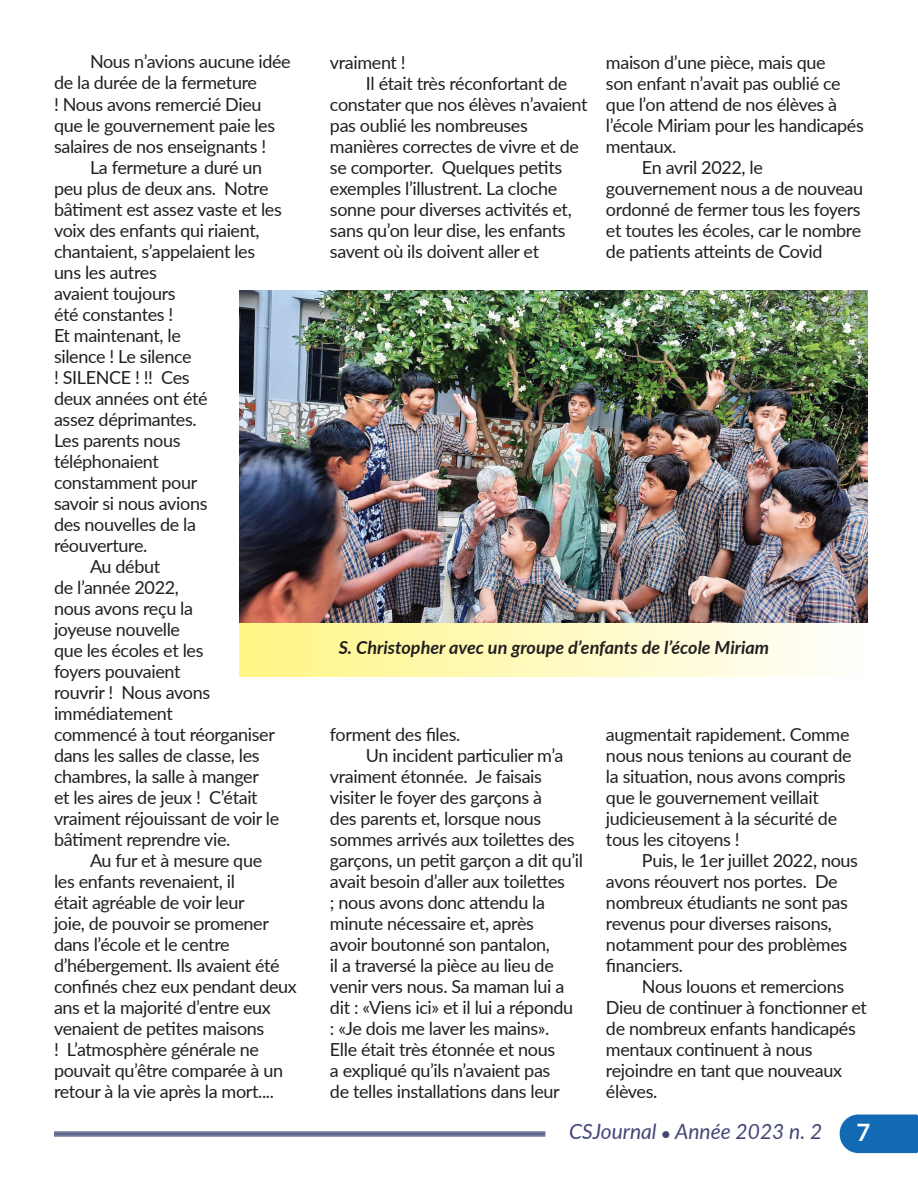
<style>
.page{position:relative;width:918px;height:1188px;background:#fff}
.page>*{position:absolute;margin:0;border:0;box-sizing:border-box;transform-origin:0 0}
.t1{font:700 24px "Lato";color:#fff}
.t2{font:italic 21px "Lato";color:#434776}
.t3{font:18px/21px "Lato";letter-spacing:-.02em;color:#231f20}
.t4{font:italic 700 18px "Lato";color:#231f20}
</style>
<div class="page">
<hr style="left:0;top:54px;width:1px;height:63px;background:#295597">
<svg style="left:840px;top:1114px;width:78px;height:39px;background:#2071b8"></svg>
<hr style="left:54px;top:1132px;width:491px;height:4px;background:#70789b">
<hr style="left:54px;top:1132px;width:491px;height:1px;background:#071653">
<hr style="left:54px;top:1133px;width:491px;height:2px;background:#071653">
<hr style="left:54px;top:1136px;width:491px;height:1px;background:#071653">
<img style="left:239px;top:291px;width:628px;height:332px">
<div style="left:239px;top:623px;width:628px;height:54px;background:linear-gradient(to right,#fff684,#fffefd)"></div>
<p class="t3" style="left:90px;top:51px;width:202px">Nous n’avions aucune idée</p>
<p class="t3" style="left:54px;top:72px;width:204px">de la durée de la fermeture</p>
<p class="t3" style="left:54px;top:93px;width:209px">! Nous avons remercié Dieu</p>
<p class="t3" style="left:54px;top:114px;width:223px">que le gouvernement paie les</p>
<p class="t3" style="left:54px;top:135px;width:214px">salaires de nos enseignants !</p>
<p class="t3" style="left:90px;top:156px;width:174px">La fermeture a duré un</p>
<p class="t3" style="left:54px;top:177px;width:216px">peu plus de deux ans. Notre</p>
<p class="t3" style="left:54px;top:198px;width:229px">bâtiment est assez vaste et les</p>
<p class="t3" style="left:54px;top:219px;width:207px">voix des enfants qui riaient,</p>
<p class="t3" style="left:54px;top:240px;width:203px">chantaient, s’appelaient les</p>
<p class="t3" style="left:54px;top:261px;width:104px">uns les autres</p>
<p class="t3" style="left:54px;top:282px;width:123px">avaient toujours</p>
<p class="t3" style="left:54px;top:303px;width:121px">été constantes !</p>
<p class="t3" style="left:54px;top:324px;width:128px">Et maintenant, le</p>
<p class="t3" style="left:54px;top:345px;width:139px">silence ! Le silence</p>
<p class="t3" style="left:54px;top:366px;width:137px">! SILENCE ! !! Ces</p>
<p class="t3" style="left:54px;top:387px;width:155px">deux années ont été</p>
<p class="t3" style="left:54px;top:408px;width:144px">assez déprimantes.</p>
<p class="t3" style="left:54px;top:429px;width:128px">Les parents nous</p>
<p class="t3" style="left:54px;top:450px;width:106px">téléphonaient</p>
<p class="t3" style="left:54px;top:471px;width:145px">constamment pour</p>
<p class="t3" style="left:54px;top:492px;width:155px">savoir si nous avions</p>
<p class="t3" style="left:54px;top:513px;width:144px">des nouvelles de la</p>
<p class="t3" style="left:54px;top:534px;width:95px">réouverture.</p>
<p class="t3" style="left:90px;top:555px;width:72px">Au début</p>
<p class="t3" style="left:54px;top:576px;width:126px">de l’année 2022,</p>
<p class="t3" style="left:54px;top:597px;width:141px">nous avons reçu la</p>
<p class="t3" style="left:54px;top:618px;width:128px">joyeuse nouvelle</p>
<p class="t3" style="left:54px;top:639px;width:151px">que les écoles et les</p>
<p class="t3" style="left:54px;top:660px;width:128px">foyers pouvaient</p>
<p class="t3" style="left:54px;top:681px;width:158px">rouvrir ! Nous avons</p>
<p class="t3" style="left:54px;top:702px;width:120px">immédiatement</p>
<p class="t3" style="left:54px;top:723px;width:222px">commencé à tout réorganiser</p>
<p class="t3" style="left:54px;top:744px;width:207px">dans les salles de classe, les</p>
<p class="t3" style="left:54px;top:765px;width:207px">chambres, la salle à manger</p>
<p class="t3" style="left:54px;top:786px;width:205px">et les aires de jeux ! C’était</p>
<p class="t3" style="left:54px;top:807px;width:227px">vraiment réjouissant de voir le</p>
<p class="t3" style="left:54px;top:828px;width:178px">bâtiment reprendre vie.</p>
<p class="t3" style="left:90px;top:849px;width:174px">Au fur et à mesure que</p>
<p class="t3" style="left:54px;top:870px;width:182px">les enfants revenaient, il</p>
<p class="t3" style="left:54px;top:891px;width:192px">était agréable de voir leur</p>
<p class="t3" style="left:54px;top:912px;width:216px">joie, de pouvoir se promener</p>
<p class="t3" style="left:54px;top:933px;width:177px">dans l’école et le centre</p>
<p class="t3" style="left:54px;top:954px;width:227px">d’hébergement. Ils avaient été</p>
<p class="t3" style="left:54px;top:975px;width:244px">confinés chez eux pendant deux</p>
<p class="t3" style="left:54px;top:996px;width:218px">ans et la majorité d’entre eux</p>
<p class="t3" style="left:54px;top:1017px;width:212px">venaient de petites maisons</p>
<p class="t3" style="left:54px;top:1038px;width:207px">! L’atmosphère générale ne</p>
<p class="t3" style="left:54px;top:1059px;width:231px">pouvait qu’être comparée à un</p>
<p class="t3" style="left:54px;top:1080px;width:222px">retour à la vie après la mort....</p>
<p class="t3" style="left:330px;top:51px;width:77px">vraiment !</p>
<p class="t3" style="left:366px;top:72px;width:203px">Il était très réconfortant de</p>
<p class="t3" style="left:330px;top:93px;width:259px">constater que nos élèves n’avaient</p>
<p class="t3" style="left:330px;top:114px;width:199px">pas oublié les nombreuses</p>
<p class="t3" style="left:330px;top:135px;width:250px">manières correctes de vivre et de</p>
<p class="t3" style="left:330px;top:156px;width:234px">se comporter. Quelques petits</p>
<p class="t3" style="left:330px;top:177px;width:229px">exemples l’illustrent. La cloche</p>
<p class="t3" style="left:330px;top:198px;width:243px">sonne pour diverses activités et,</p>
<p class="t3" style="left:330px;top:219px;width:237px">sans qu’on leur dise, les enfants</p>
<p class="t3" style="left:330px;top:240px;width:211px">savent où ils doivent aller et</p>
<p class="t3" style="left:606px;top:51px;width:221px">maison d’une pièce, mais que</p>
<p class="t3" style="left:606px;top:72px;width:236px">son enfant n’avait pas oublié ce</p>
<p class="t3" style="left:606px;top:93px;width:233px">que l’on attend de nos élèves à</p>
<p class="t3" style="left:606px;top:114px;width:259px">l’école Miriam pour les handicapés</p>
<p class="t3" style="left:606px;top:135px;width:72px">mentaux.</p>
<p class="t3" style="left:642px;top:156px;width:123px">En avril 2022, le</p>
<p class="t3" style="left:606px;top:177px;width:259px">gouvernement nous a de nouveau</p>
<p class="t3" style="left:606px;top:198px;width:256px">ordonné de fermer tous les foyers</p>
<p class="t3" style="left:606px;top:219px;width:257px">et toutes les écoles, car le nombre</p>
<p class="t3" style="left:606px;top:240px;width:218px">de patients atteints de Covid</p>
<p class="t4" style="left:339px;top:634px;width:432px">S. Christopher avec un groupe d’enfants de l’école Miriam</p>
<p class="t3" style="left:330px;top:723px;width:132px">forment des files.</p>
<p class="t3" style="left:366px;top:744px;width:199px">Un incident particulier m’a</p>
<p class="t3" style="left:330px;top:765px;width:214px">vraiment étonnée. Je faisais</p>
<p class="t3" style="left:330px;top:786px;width:214px">visiter le foyer des garçons à</p>
<p class="t3" style="left:330px;top:807px;width:213px">des parents et, lorsque nous</p>
<p class="t3" style="left:330px;top:828px;width:246px">sommes arrivés aux toilettes des</p>
<p class="t3" style="left:330px;top:849px;width:255px">garçons, un petit garçon a dit qu’il</p>
<p class="t3" style="left:330px;top:870px;width:237px">avait besoin d’aller aux toilettes</p>
<p class="t3" style="left:330px;top:891px;width:217px">; nous avons donc attendu la</p>
<p class="t3" style="left:330px;top:912px;width:206px">minute nécessaire et, après</p>
<p class="t3" style="left:330px;top:933px;width:222px">avoir boutonné son pantalon,</p>
<p class="t3" style="left:330px;top:954px;width:225px">il a traversé la pièce au lieu de</p>
<p class="t3" style="left:330px;top:975px;width:236px">venir vers nous. Sa maman lui a</p>
<p class="t3" style="left:330px;top:996px;width:245px">dit : «Viens ici» et il lui a répondu</p>
<p class="t3" style="left:330px;top:1017px;width:221px">: «Je dois me laver les mains».</p>
<p class="t3" style="left:330px;top:1038px;width:227px">Elle était très étonnée et nous</p>
<p class="t3" style="left:330px;top:1059px;width:222px">a expliqué qu’ils n’avaient pas</p>
<p class="t3" style="left:330px;top:1080px;width:231px">de telles installations dans leur</p>
<p class="t3" style="left:606px;top:723px;width:247px">augmentait rapidement. Comme nous nous tenions au courant de la situation, nous avons compris que le gouvernement veillait judicieusement à la sécurité de tous les citoyens !</p>
<p class="t3" style="left:606px;top:849px;width:254px;text-indent:36px">Puis, le 1er juillet 2022, nous avons réouvert nos portes. De nombreux étudiants ne sont pas revenus pour diverses raisons, notamment pour des problèmes financiers.</p>
<p class="t3" style="left:606px;top:975px;width:262px;text-indent:36px">Nous louons et remercions<br>Dieu de continuer à fonctionner et de nombreux enfants handicapés mentaux continuent à nous rejoindre en tant que nouveaux élèves.</p>
<p class="t2" style="left:569px;top:1116px;width:255px">CSJournal ● Année 2023 n. 2</p>
<h1 class="t1" style="left:857px;top:1115px;width:15px">7</h1>
</div>
